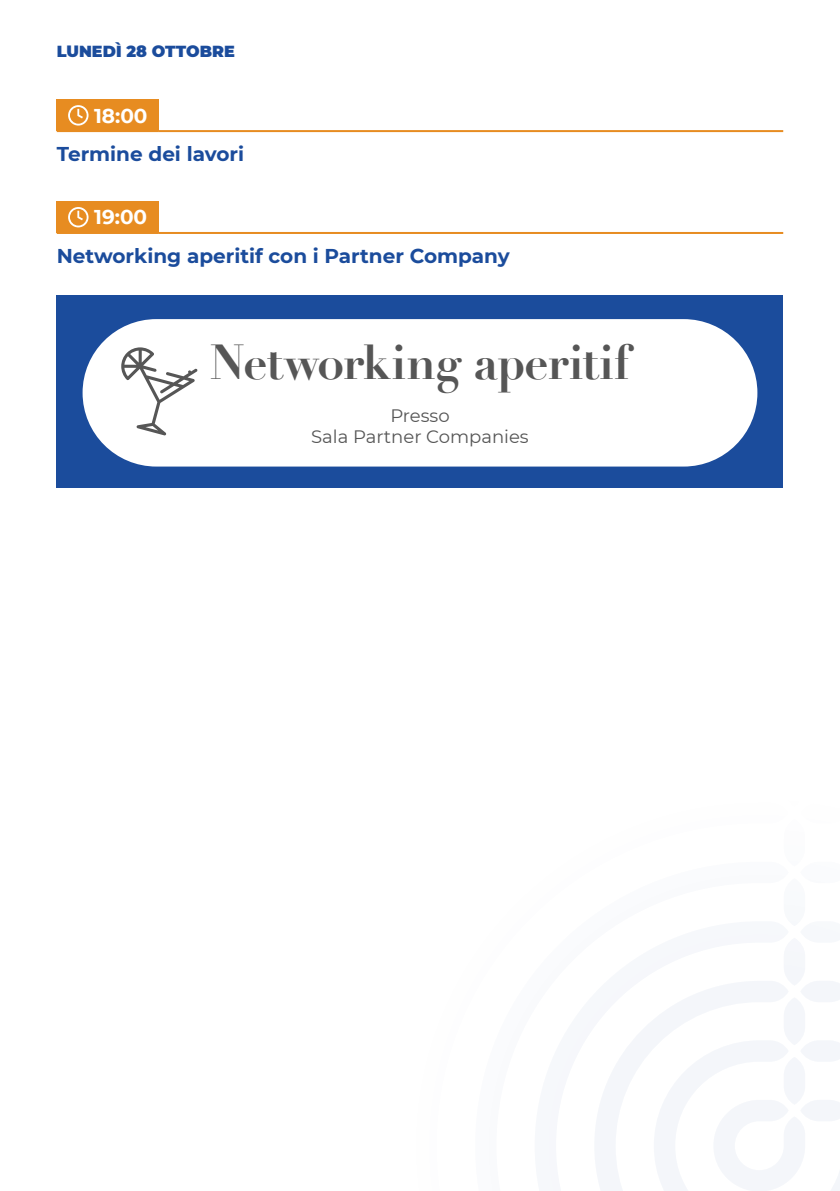
<style>
.page{position:relative;width:840px;height:1191px;background:#fff}
.page>*{position:absolute;margin:0;border:0;box-sizing:border-box;transform-origin:0 0}
.t1{font:700 48px "Didot";letter-spacing:-.02em;color:#565656}
.t2{font:700 20px "Montserrat";color:#1b4c9c}
.t3{font:700 20px "Montserrat";color:#fff}
.t4{font:18px/21.6px "Montserrat";color:#565656;text-align:center}
.t5{font:900 16px "Montserrat";color:#1b4c9c}
</style>
<div class="page">
<svg style="left:595px;top:1021px;width:58px;height:170px"></svg>
<svg style="left:653px;top:964px;width:186px;height:227px"></svg>
<div style="left:57px;top:99px;width:102px;height:32px;background:#e78c21"></div>
<hr style="left:57px;top:130px;width:102px;height:2px;background:#e78c21">
<hr style="left:159px;top:130px;width:623px;height:2px;background:#e78c21">
<svg style="left:68px;top:105px;width:20px;height:21px"></svg>
<div style="left:57px;top:201px;width:102px;height:32px;background:#e78c21"></div>
<hr style="left:57px;top:232px;width:102px;height:2px;background:#e78c21">
<hr style="left:159px;top:232px;width:623px;height:2px;background:#e78c21">
<svg style="left:68px;top:207px;width:20px;height:20px"></svg>
<div style="left:57px;top:295px;width:725px;height:193px;background:#1b4c9c"></div>
<div style="left:82px;top:319px;width:675px;height:147px;background:#fff;border-radius:74px"></div>
<svg style="left:121px;top:347px;width:76px;height:88px"></svg>
<p class="t5" style="left:57px;top:39px;width:179px">LUNEDÌ 28 OTTOBRE</p>
<p class="t3" style="left:94px;top:101px;width:55px">18:00</p>
<p class="t2" style="left:57px;top:140px;width:189px">Termine dei lavori</p>
<p class="t3" style="left:94px;top:203px;width:54px">19:00</p>
<p class="t2" style="left:57px;top:242px;width:454px">Networking aperitif con i Partner Company</p>
<h1 class="t1" style="left:209px;top:331px;width:422px">Networking aperitif</h1>
<p class="t4" style="left:311px;top:404px;width:219px">Presso<br>Sala Partner Companies</p>
</div>
